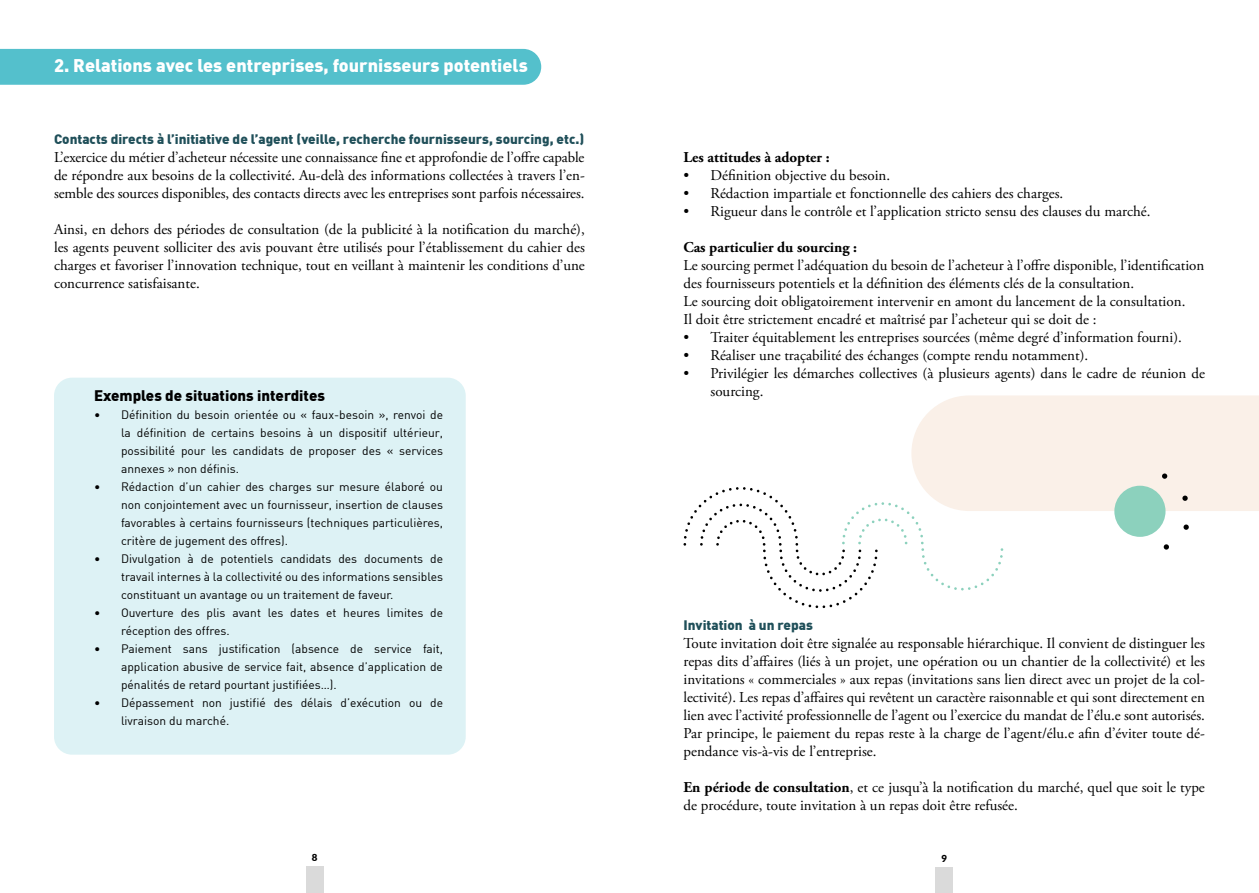
<style>
.page{position:relative;width:1259px;height:893px;background:#fff}
.page>*{position:absolute;margin:0;border:0;box-sizing:border-box;transform-origin:0 0}
.t1{font:900 18px "DIN";color:#fff}
.t2{font:15px/18px "Adobe Garamond Pro";color:#000;text-align:justify}
.t3{font:700 15px "Adobe Garamond Pro";color:#000}
.t4{font:900 15px "DIN";color:#000}
.t5{font:900 13.5px "DIN";color:#1f4f59}
.t6{font:12px/18px "DIN";color:#000;text-align:justify}
.t7{font:900 9.75px "Lato";color:#000}
.s1{font-weight:700}
</style>
<div class="page">
<div style="left:306px;top:867px;width:17px;height:26px;background:#dadada"></div>
<div style="left:935px;top:868px;width:17px;height:25px;background:#dadada"></div>
<div style="left:0;top:49px;width:541px;height:36px;background:#54c0cc"></div>
<div style="left:54px;top:378px;width:412px;height:377px;background:#ddf2f5;border-radius:18px"></div>
<svg style="left:683px;top:395px;width:576px;height:213px"></svg>
<p class="t1" style="left:54px;top:54px;width:475px">2. Relations avec les entreprises, fournisseurs potentiels</p>
<p class="t5" style="left:54px;top:130px;width:532px">Contacts directs à l’initiative de l’agent (veille, recherche fournisseurs, sourcing, etc.)</p>
<p class="t2" style="left:54px;top:149px;width:532px">L’exercice du métier d’acheteur nécessite une connaissance fine et approfondie de l’offre capable de répondre aux besoins de la collectivité. Au-delà des informations collectées à travers l’en&shy;semble des sources disponibles, des contacts directs avec les entreprises sont parfois nécessaires.</p>
<p class="t2" style="left:54px;top:221px;width:532px">Ainsi, en dehors des périodes de consultation (de la publicité à la notification du marché), les agents peuvent solliciter des avis pouvant être utilisés pour l’établissement du cahier des charges et favoriser l’innovation technique, tout en veillant à maintenir les conditions d’une concurrence satisfaisante.</p>
<p class="t4" style="left:94px;top:385px;width:232px">Exemples de situations interdites</p>
<p class="t6" style="left:121px;top:405px;width:323px;text-indent:-27px">• Définition du besoin orientée ou « faux-besoin », renvoi de la définition de certains besoins à un dispositif ultérieur, possibilité pour les candidats de proposer des « services annexes » non définis.</p>
<p class="t6" style="left:121px;top:477px;width:323px;text-indent:-27px">• Rédaction d’un cahier des charges sur mesure élaboré ou non conjointement avec un fournisseur, insertion de clauses favorables à certains fournisseurs (techniques particulières, critère de jugement des offres).</p>
<p class="t6" style="left:121px;top:549px;width:323px;text-indent:-27px">• Divulgation à de potentiels candidats des documents de travail internes à la collectivité ou des informations sensibles constituant un avantage ou un traitement de faveur.</p>
<p class="t6" style="left:121px;top:603px;width:323px;text-indent:-27px">• Ouverture des plis avant les dates et heures limites de réception des offres.</p>
<p class="t6" style="left:121px;top:639px;width:323px;text-indent:-27px">• Paiement sans justification (absence de service fait, application abusive de service fait, absence d’application de pénalités de retard pourtant justifiées…).</p>
<p class="t6" style="left:121px;top:693px;width:323px;text-indent:-27px">• Dépassement non justifié des délais d’exécution ou de livraison du marché.</p>
<p class="t3" style="left:683px;top:149px;width:148px">Les attitudes à adopter :</p>
<p class="t2" style="left:683px;top:167px;width:208px">• Définition objective du besoin.</p>
<p class="t2" style="left:683px;top:185px;width:381px">• Rédaction impartiale et fonctionnelle des cahiers des charges.</p>
<p class="t2" style="left:683px;top:203px;width:468px">• Rigueur dans le contrôle et l’application stricto sensu des clauses du marché.</p>
<p class="t3" style="left:683px;top:239px;width:175px">Cas particulier du sourcing :</p>
<p class="t2" style="left:683px;top:257px;width:522px;text-align:left">Le sourcing permet l’adéquation du besoin de l’acheteur à l’offre disponible, l’identification des fournisseurs potentiels et la définition des éléments clés de la consultation.<br>Le sourcing doit obligatoirement intervenir en amont du lancement de la consultation.<br>Il doit être strictement encadré et maîtrisé par l’acheteur qui se doit de :</p>
<p class="t2" style="left:683px;top:329px;width:500px">• Traiter équitablement les entreprises sourcées (même degré d’information fourni).</p>
<p class="t2" style="left:683px;top:347px;width:406px">• Réaliser une traçabilité des échanges (compte rendu notamment).</p>
<p class="t2" style="left:710px;top:365px;width:496px;text-indent:-27px">• Privilégier les démarches collectives (à plusieurs agents) dans le cadre de réunion de sourcing.</p>
<p class="t5" style="left:683px;top:616px;width:131px">Invitation à un repas</p>
<p class="t2" style="left:683px;top:635px;width:523px">Toute invitation doit être signalée au responsable hiérarchique. Il convient de distinguer les repas dits d’affaires (liés à un projet, une opération ou un chantier de la collectivité) et les invitations « commerciales » aux repas (invitations sans lien direct avec un projet de la col&shy;lectivité). Les repas d’affaires qui revêtent un caractère raisonnable et qui sont directement en lien avec l’activité professionnelle de l’agent ou l’exercice du mandat de l’élu.e sont autorisés.<br>Par principe, le paiement du repas reste à la charge de l’agent/élu.e afin d’éviter toute dé&shy;pendance vis-à-vis de l’entreprise.</p>
<p class="t2" style="left:683px;top:779px;width:523px"><span class="s1">En période de consultation</span>, et ce jusqu’à la notification du marché, quel que soit le type de procédure, toute invitation à un repas doit être refusée.</p>
<p class="t7" style="left:312px;top:850px;width:7px">8</p>
<p class="t7" style="left:941px;top:851px;width:7px">9</p>
</div>
